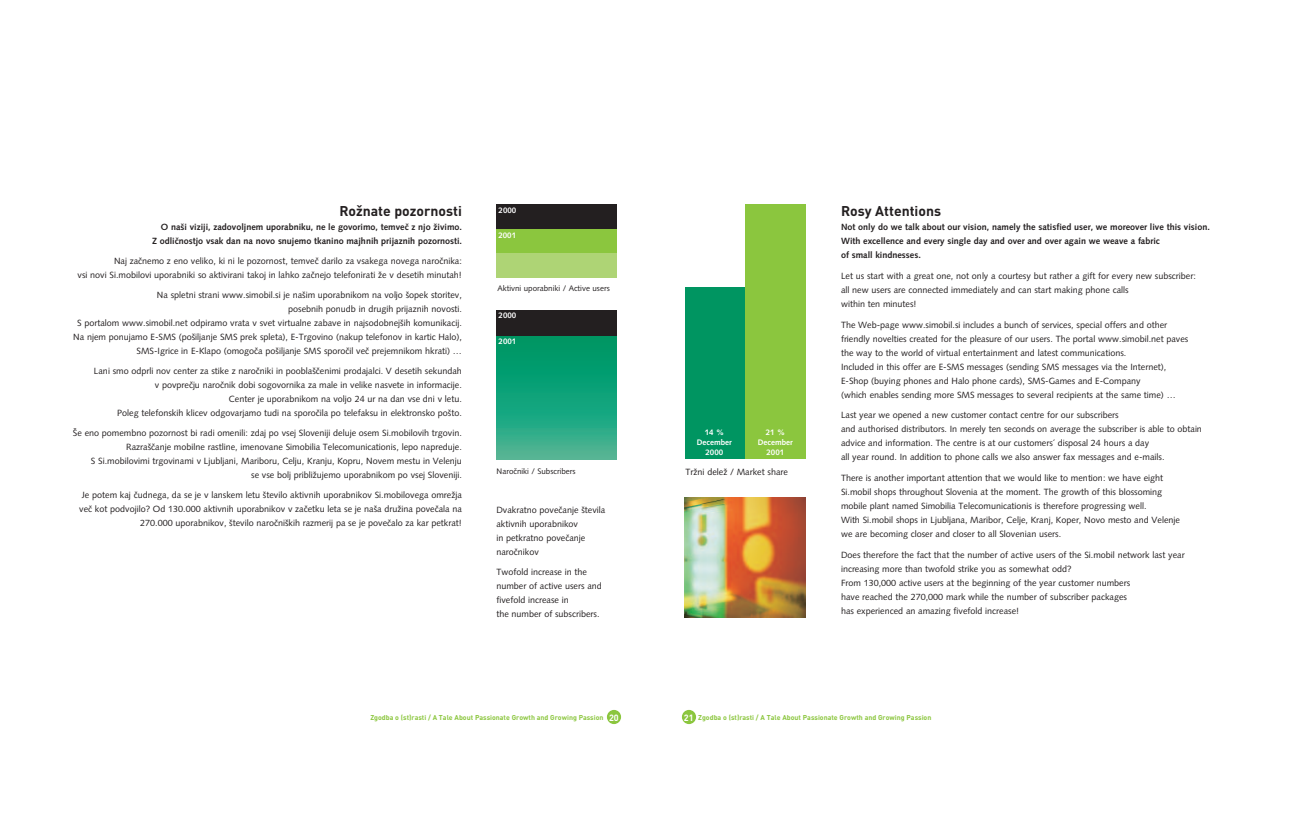
<style>
.page{position:relative;width:1303px;height:822px;background:#fff}
.page>*{position:absolute;margin:0;border:0;box-sizing:border-box;transform-origin:0 0}
.t1{font:700 14px "DIN";color:#231f20}
.t2{font:9px/14px "Syntax";color:#231f20}
.t3{font:700 9px/14px "Syntax";color:#231f20;text-align:right}
.t4{font:8px "Syntax";color:#231f20}
.t5{font:700 8px/10px "Syntax";color:#fff;text-align:center}
.t6{font:700 7px "DIN";color:#8bc63e}
.s1{font-size:9px;color:#fff}
</style>
<div class="page">
<div style="left:682px;top:710px;width:14px;height:14px;background:#8bc63e;border-radius:50%"></div>
<div style="left:607px;top:710px;width:14px;height:14px;background:#8bc63e;border-radius:50%"></div>
<div style="left:496px;top:228px;width:121px;height:25px;background:#8bc63e"></div>
<div style="left:496px;top:253px;width:121px;height:25px;background:#aed475"></div>
<div style="left:496px;top:204px;width:121px;height:25px;background:#231f20"></div>
<svg style="left:496px;top:335px;width:121px;height:125px;background:#18a27a"></svg>
<div style="left:496px;top:310px;width:121px;height:25px;background:#231f20"></div>
<img style="left:685px;top:498px;width:120px;height:120px">
<div style="left:685px;top:287px;width:60px;height:172px;background:#009561"></div>
<div style="left:745px;top:204px;width:60px;height:255px;background:#8bc63e"></div>
<h1 class="t1" style="left:339px;top:206px;width:124px">Roænate pozornosti</h1>
<p class="t3" style="left:152px;top:221px;width:312px">O naπi viziji, zadovoljnem uporabniku, ne le govorimo, temveË z njo æivimo.<br>Z odliËnostjo vsak dan na novo snujemo tkanino majhnih prijaznih pozornosti.</p>
<p class="t2" style="left:78px;top:255px;width:386px;text-align:right">Naj zaËnemo z eno veliko, ki ni le pozornost, temveË darilo za vsakega novega naroËnika:<br>vsi novi Si.mobilovi uporabniki so aktivirani takoj in lahko zaËnejo telefonirati æe v desetih minutah!</p>
<p class="t2" style="left:73px;top:289px;width:390px;text-align:right">Na spletni strani www.simobil.si je naπim uporabnikom na voljo πopek storitev,<br>posebnih ponudb in drugih prijaznih novosti.<br>S portalom www.simobil.net odpiramo vrata v svet virtualne zabave in najsodobnejπih komunikacij.<br>Na njem ponujamo E-SMS (poπiljanje SMS prek spleta), E-Trgovino (nakup telefonov in kartic Halo), SMS-Igrice in E-Klapo (omogoËa poπiljanje SMS sporoËil veË prejemnikom hkrati) …</p>
<p class="t2" style="left:94px;top:365px;width:369px;text-align:right">Lani smo odprli nov center za stike z naroËniki in pooblaπËenimi prodajalci. V desetih sekundah v povpreËju naroËnik dobi sogovornika za male in velike nasvete in informacije.<br>Center je uporabnikom na voljo 24 ur na dan vse dni v letu.<br>Poleg telefonskih klicev odgovarjamo tudi na sporoËila po telefaksu in elektronsko poπto.</p>
<p class="t2" style="left:73px;top:427px;width:391px;text-align:right">©e eno pomembno pozornost bi radi omenili: zdaj po vsej Sloveniji deluje osem Si.mobilovih trgovin.<br>RazraπËanje mobilne rastline, imenovane Simobilia Telecomunicationis, lepo napreduje.<br>S Si.mobilovimi trgovinami v Ljubljani, Mariboru, Celju, Kranju, Kopru, Novem mestu in Velenju<br>se vse bolj pribliæujemo uporabnikom po vsej Sloveniji.</p>
<p class="t2" style="left:79px;top:489px;width:384px;text-align:right">Je potem kaj Ëudnega, da se je v lanskem letu πtevilo aktivnih uporabnikov Si.mobilovega omreæja veË kot podvojilo? Od 130.000 aktivnih uporabnikov v zaËetku leta se je naπa druæina poveËala na<br>270.000 uporabnikov, πtevilo naroËniπkih razmerij pa se je poveËalo za kar petkrat!</p>
<p class="t5" style="left:499px;top:206px;width:19px">2000</p>
<p class="t5" style="left:498px;top:231px;width:19px">2001</p>
<p class="t4" style="left:497px;top:285px;width:114px">Aktivni uporabniki / Active users</p>
<p class="t5" style="left:499px;top:311px;width:19px">2000</p>
<p class="t5" style="left:499px;top:337px;width:19px">2001</p>
<p class="t4" style="left:497px;top:468px;width:81px">NaroËniki / Subscribers</p>
<p class="t2" style="left:496px;top:504px;width:110px">Dvakratno poveËanje πtevila aktivnih uporabnikov<br>in petkratno poveËanje naroËnikov</p>
<p class="t2" style="left:496px;top:566px;width:107px">Twofold increase in the number of active users and fivefold increase in<br>the number of subscribers.</p>
<p class="t5" style="left:697px;top:428px;width:37px">14 %<br>December<br>2000</p>
<p class="t5" style="left:758px;top:428px;width:37px">21 %<br>December<br>2001</p>
<p class="t2" style="left:686px;top:466px;width:104px">Træni deleæ / Market share</p>
<h1 class="t1" style="left:841px;top:206px;width:102px">Rosy Attentions</h1>
<p class="t3" style="left:841px;top:221px;width:370px;text-align:left">Not only do we talk about our vision, namely the satisfied user, we moreover live this vision.<br>With excellence and every single day and over and over again we weave a fabric<br>of small kindnesses.</p>
<p class="t2" style="left:841px;top:270px;width:356px">Let us start with a great one, not only a courtesy but rather a gift for every new subscriber: all new users are connected immediately and can start making phone calls<br>within ten minutes!</p>
<p class="t2" style="left:841px;top:319px;width:349px">The Web-page www.simobil.si includes a bunch of services, special offers and other friendly novelties created for the pleasure of our users. The portal www.simobil.net paves the way to the world of virtual entertainment and latest communications.<br>Included in this offer are E-SMS messages (sending SMS messages via the Internet), E-Shop (buying phones and Halo phone cards), SMS-Games and E-Company<br>(which enables sending more SMS messages to several recipients at the same time) …</p>
<p class="t2" style="left:841px;top:409px;width:362px">Last year we opened a new customer contact centre for our subscribers<br>and authorised distributors. In merely ten seconds on average the subscriber is able to obtain advice and information. The centre is at our customers´ disposal 24 hours a day<br>all year round. In addition to phone calls we also answer fax messages and e-mails.</p>
<p class="t2" style="left:841px;top:472px;width:341px">There is another important attention that we would like to mention: we have eight Si.mobil shops throughout Slovenia at the moment. The growth of this blossoming mobile plant named Simobilia Telecomunicationis is therefore progressing well.<br>With Si.mobil shops in Ljubljana, Maribor, Celje, Kranj, Koper, Novo mesto and Velenje we are becoming closer and closer to all Slovenian users.</p>
<p class="t2" style="left:841px;top:549px;width:345px">Does therefore the fact that the number of active users of the Si.mobil network last year increasing more than twofold strike you as somewhat odd?<br>From 130,000 active users at the beginning of the year customer numbers<br>have reached the 270,000 mark while the number of subscriber packages<br>has experienced an amazing fivefold increase!</p>
<p class="t6" style="left:370px;top:715px;width:250px">Zgodba o (st)rasti / A Tale About Passionate Growth and Growing Passion <span class="s1">20</span></p>
<p class="t6" style="left:684px;top:715px;width:249px"><span class="s1">21</span> Zgodba o (st)rasti / A Tale About Passionate Growth and Growing Passion</p>
</div>
